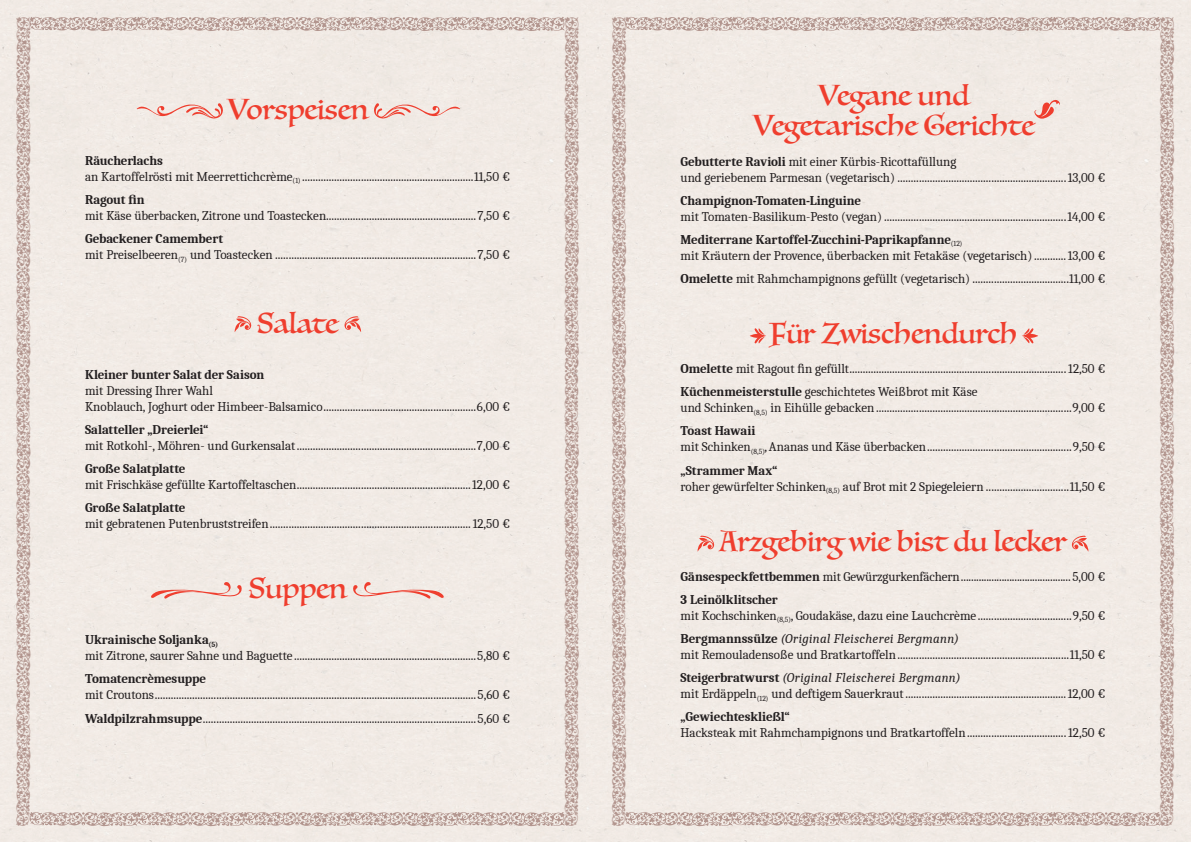
<style>
.page{position:relative;width:1191px;height:842px;background:#fff}
.page>*{position:absolute;margin:0;border:0;box-sizing:border-box;transform-origin:0 0}
.t1{font:28px/30px "Luminari";color:#ef3e2e;text-align:center}
.t2{font:13px/23.1px "Caladea";color:#231f20}
.t3{font:700 13px "Caladea";letter-spacing:-.01em;color:#231f20}
.s1{font-weight:700}
.s2{font-style:italic}
</style>
<div class="page">
<div style="left:587px;top:0;width:604px;height:842px;background:#f1eae5"></div>
<div style="left:16px;top:17px;width:563px;height:809px;background:#f1eae5"></div>
<div style="left:612px;top:17px;width:562px;height:809px;background:#f1eae5"></div>
<h1 class="t1" style="left:227px;top:94px;width:143px">Vorspeisen</h1>
<p class="t2" style="left:85px;top:152px;width:427px;line-height:16px"><span class="s1">Räucherlachs<br></span>an Kartoffelrösti mit Meerrettichcrème<sub>(1)</sub> ................................................................11,50 €</p>
<p class="t3" style="left:85px;top:192px;width:61px">Ragout fin</p>
<p class="t2" style="left:85px;top:204px;width:426px">mit Käse überbacken, Zitrone und Toastecken........................................................7,50 €</p>
<p class="t2" style="left:85px;top:231px;width:426px;line-height:16px"><span class="s1">Gebackener Camembert<br></span>mit Preiselbeeren<sub>(7)</sub> und Toastecken ...........................................................................7,50 €</p>
<h1 class="t1" style="left:257px;top:308px;width:83px">Salate</h1>
<p class="t3" style="left:85px;top:366px;width:181px">Kleiner bunter Salat der Saison</p>
<p class="t2" style="left:85px;top:382px;width:426px;line-height:16px">mit Dressing Ihrer Wahl<br>Knoblauch, Joghurt oder Himbeer-Balsamico.........................................................6,00 €</p>
<p class="t3" style="left:85px;top:421px;width:125px">Salatteller „Dreierlei“</p>
<p class="t2" style="left:85px;top:434px;width:426px">mit Rotkohl-, Möhren- und Gurkensalat...................................................................7,00 €</p>
<p class="t3" style="left:85px;top:460px;width:102px">Große Salatplatte</p>
<p class="t2" style="left:85px;top:473px;width:426px">mit Frischkäse gefüllte Kartoffeltaschen.................................................................12,00 €</p>
<p class="t3" style="left:85px;top:499px;width:102px">Große Salatplatte</p>
<p class="t2" style="left:85px;top:512px;width:426px">mit gebratenen Putenbruststreifen...........................................................................12,50 €</p>
<h1 class="t1" style="left:249px;top:573px;width:99px">Suppen</h1>
<p class="t2" style="left:85px;top:632px;width:426px;line-height:16px"><span class="s1">Ukrainische Soljanka</span><sub>(5)<br></sub>mit Zitrone, saurer Sahne und Baguette....................................................................5,80 €</p>
<p class="t3" style="left:85px;top:671px;width:123px">Tomatencrèmesuppe</p>
<p class="t2" style="left:85px;top:683px;width:426px">mit Croutons........................................................................................................................5,60 €<br><span class="s1">Waldpilzrahmsuppe</span>......................................................................................................5,60 €</p>
<h1 class="t1" style="left:752px;top:81px;width:284px">Vegane und<br>Vegetarische Gerichte</h1>
<p class="t2" style="left:680px;top:153px;width:426px;line-height:16px"><span class="s1">Gebutterte Ravioli</span> mit einer Kürbis-Ricottafüllung<br>und geriebenem Parmesan (vegetarisch) ...............................................................13,00 €</p>
<p class="t3" style="left:680px;top:192px;width:182px">Champignon-Tomaten-Linguine</p>
<p class="t2" style="left:680px;top:205px;width:426px">mit Tomaten-Basilikum-Pesto (vegan) ....................................................................14,00 €<br><span class="s1">Mediterrane Kartoffel-Zucchini-Paprikapfanne</span><sub>(12)</sub></p>
<p class="t2" style="left:680px;top:244px;width:427px">mit Kräutern der Provence, überbacken mit Fetakäse (vegetarisch)............13,00 €<br><span class="s1">Omelette</span> mit Rahmchampignons gefüllt (vegetarisch) ....................................11,00 €</p>
<h1 class="t1" style="left:769px;top:318px;width:250px">Für Zwischendurch</h1>
<p class="t2" style="left:680px;top:357px;width:427px"><span class="s1">Omelette</span> mit Ragout fin gefüllt.................................................................................12,50 €<br><span class="s1">Küchenmeisterstulle</span> geschichtetes Weißbrot mit Käse</p>
<p class="t2" style="left:680px;top:396px;width:426px">und Schinken<sub>(8,5)</sub> in Eihülle gebacken.........................................................................9,00 €<br><span class="s1">Toast Hawaii</span></p>
<p class="t2" style="left:680px;top:435px;width:426px">mit Schinken<sub>(8,5)</sub>,Ananas und Käse überbacken......................................................9,50 € <span class="s1">„Strammer Max“</span></p>
<p class="t2" style="left:680px;top:474px;width:426px">roher gewürfelter Schinken<sub>(8,5)</sub> auf Brot mit 2 Spiegeleiern ...............................11,50 €</p>
<h1 class="t1" style="left:719px;top:526px;width:348px">Arzgebirg wie bist du lecker</h1>
<p class="t2" style="left:680px;top:565px;width:426px"><span class="s1">Gänsespeckfettbemmen</span> mit Gewürzgurkenfächern........................................... 5,00 €<br><span class="s1">3 Leinölklitscher</span></p>
<p class="t2" style="left:680px;top:604px;width:427px">mit Kochschinken<sub>(8,5)</sub>, Goudakäse, dazu eine Lauchcrème ...................................9,50 €<br><span class="s1">Bergmannssülze</span> <span class="s2">(Original Fleischerei Bergmann)</span></p>
<p class="t2" style="left:680px;top:643px;width:426px">mit Remouladensoße und Bratkartoffeln................................................................11,50 €<br><span class="s1">Steigerbratwurst</span> <span class="s2">(Original Fleischerei Bergmann)</span></p>
<p class="t2" style="left:680px;top:682px;width:426px">mit Erdäppeln<sub>(12)</sub> und deftigem Sauerkraut............................................................12,00 € <span class="s1">„Gewiechteskließl“</span></p>
<p class="t2" style="left:680px;top:721px;width:426px">Hacksteak mit Rahmchampignons und Bratkartoffeln.....................................12,50 €</p>
</div>
